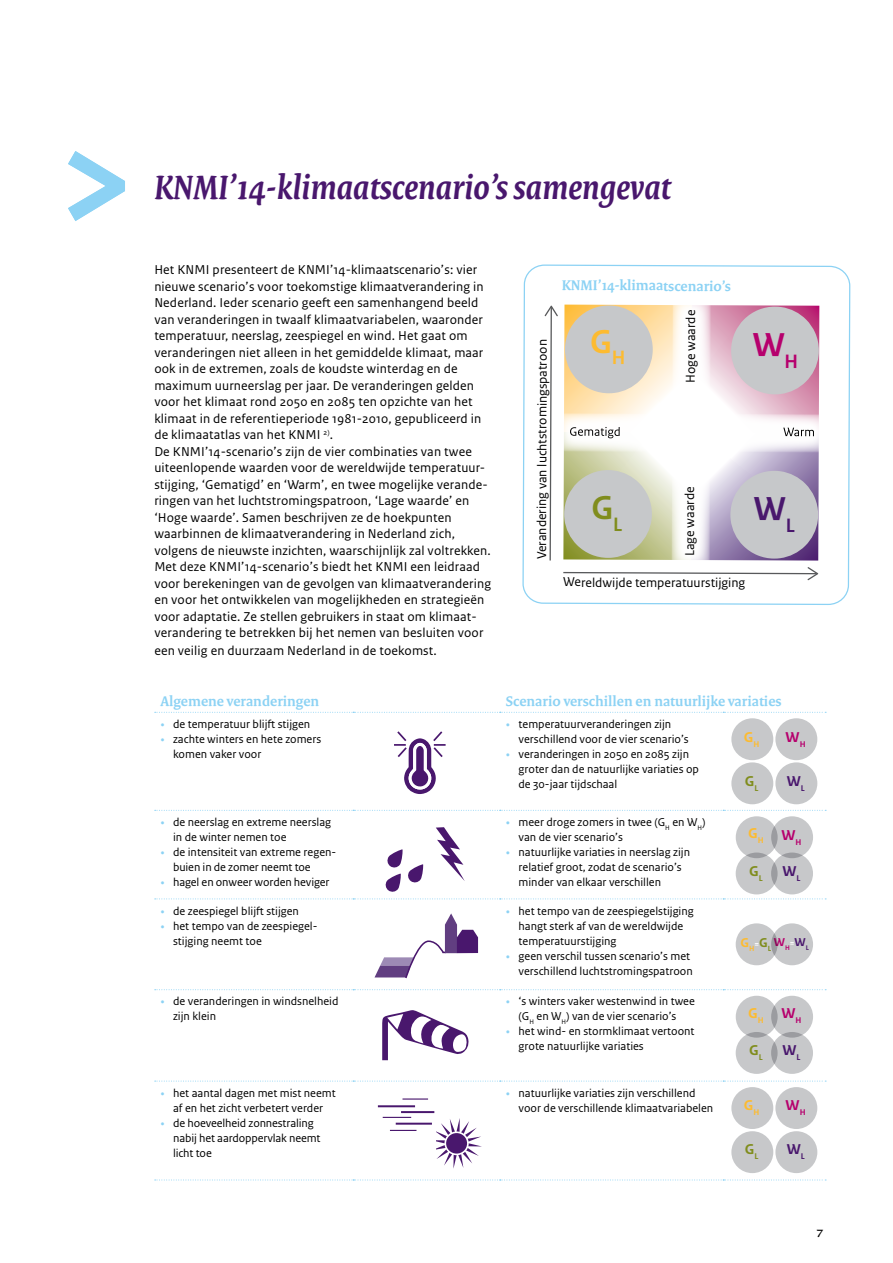
<style>
.page{position:relative;width:893px;height:1263px;background:#fff}
.page>*{position:absolute;margin:0;border:0;box-sizing:border-box;transform-origin:0 0}
.t1{font:italic 700 36px "Rijksoverheid Serif";color:#49176d}
.t2{font:700 34.95px "Rijksoverheid Sans Heading";color:#fdbb30}
.t3{font:700 34.95px "Rijksoverheid Sans Heading";color:#b6006d}
.t4{font:700 34.95px "Rijksoverheid Sans Heading";color:#49176d}
.t5{font:700 34.95px "Rijksoverheid Sans Heading";color:#808d1d}
.t6{font:700 15px "Rijksoverheid Serif";color:#8cd2f4}
.t7{font:700 15px "Rijksoverheid Sans Text";color:#fdbb30}
.t8{font:700 15px "Rijksoverheid Sans Text";color:#b6006d}
.t9{font:700 15px "Rijksoverheid Sans Text";color:#49176d}
.t10{font:700 15px "Rijksoverheid Sans Text";color:#808d1d}
.t11{font:15px "Rijksoverheid Serif";color:#000}
.t12{font:13.5px/16.5px "Rijksoverheid Sans Text";letter-spacing:.01em;color:#000}
.t13{font:700 13.5px "Rijksoverheid Sans Text";color:#fdbb30}
.t14{font:12px/15px "Rijksoverheid Sans Text";color:#000}
.t15{font:700 12px "Rijksoverheid Sans Text";color:#b6006d}
.t16{font:700 9px "Rijksoverheid Sans Text";color:#fff}
.s1{font-family:"Rijksoverheid Serif";color:#8cd2f4}
.s2{font-size:13.5px;color:#808d1d}
.s3{font-size:9px;color:#fff}
.s4{color:#49176d}
</style>
<div class="page">
<svg style="left:522px;top:265px;width:329px;height:339px"></svg>
<svg style="left:545px;top:298px;width:286px;height:282px"></svg>
<svg style="left:68px;top:151px;width:57px;height:70px"></svg>
<svg style="left:155px;top:712px;width:671px;height:1px"></svg>
<svg style="left:155px;top:810px;width:671px;height:1px"></svg>
<svg style="left:155px;top:989px;width:671px;height:1px"></svg>
<svg style="left:155px;top:1081px;width:671px;height:1px"></svg>
<svg style="left:155px;top:1179px;width:671px;height:1px"></svg>
<svg style="left:394px;top:731px;width:52px;height:63px"></svg>
<div style="left:731px;top:718px;width:42px;height:42px;background:#c7c8ca;border-radius:50%"></div>
<div style="left:775px;top:718px;width:42px;height:42px;background:#c7c8ca;border-radius:50%"></div>
<div style="left:775px;top:762px;width:42px;height:42px;background:#c7c8ca;border-radius:50%"></div>
<div style="left:731px;top:762px;width:42px;height:42px;background:#c7c8ca;border-radius:50%"></div>
<svg style="left:155px;top:827px;width:671px;height:72px"></svg>
<div style="left:771px;top:816px;width:42px;height:42px;background:#c7c8ca;border-radius:50%"></div>
<div style="left:771px;top:852px;width:42px;height:42px;background:#c7c8ca;border-radius:50%"></div>
<div style="left:736px;top:852px;width:42px;height:42px;background:#c7c8ca;border-radius:50%"></div>
<div style="left:736px;top:816px;width:42px;height:42px;background:#c7c8ca;border-radius:50%"></div>
<svg style="left:374px;top:913px;width:104px;height:66px"></svg>
<div style="left:736px;top:923px;width:42px;height:42px;background:#c7c8ca;border-radius:50%"></div>
<div style="left:771px;top:923px;width:42px;height:42px;background:#c7c8ca;border-radius:50%"></div>
<svg style="left:382px;top:1010px;width:87px;height:50px"></svg>
<div style="left:771px;top:996px;width:42px;height:42px;background:#c7c8ca;border-radius:50%"></div>
<div style="left:771px;top:1032px;width:42px;height:42px;background:#c7c8ca;border-radius:50%"></div>
<div style="left:736px;top:1032px;width:42px;height:42px;background:#c7c8ca;border-radius:50%"></div>
<div style="left:736px;top:996px;width:42px;height:42px;background:#c7c8ca;border-radius:50%"></div>
<svg style="left:437px;top:1118px;width:45px;height:51px"></svg>
<div style="left:446px;top:1133px;width:21px;height:20px;background:#49176d;border-radius:50%"></div>
<svg style="left:402px;top:1098px;width:26px;height:1px"></svg>
<svg style="left:383px;top:1117px;width:28px;height:1px"></svg>
<hr style="left:378px;top:1105px;width:37px;height:2px;background:#49176d">
<hr style="left:401px;top:1111px;width:33px;height:2px;background:#49176d">
<hr style="left:396px;top:1123px;width:36px;height:2px;background:#49176d">
<svg style="left:390px;top:1130px;width:26px;height:1px"></svg>
<div style="left:731px;top:1087px;width:42px;height:42px;background:#c7c8ca;border-radius:50%"></div>
<div style="left:775px;top:1087px;width:42px;height:42px;background:#c7c8ca;border-radius:50%"></div>
<div style="left:775px;top:1131px;width:42px;height:42px;background:#c7c8ca;border-radius:50%"></div>
<div style="left:731px;top:1131px;width:42px;height:42px;background:#c7c8ca;border-radius:50%"></div>
<h1 class="t1" style="left:154px;top:166px;width:518px">KNMI’14-klimaatscenario’s samengevat</h1>
<p class="t12" style="left:154px;top:262px;width:338px">Het KNMI presenteert de KNMI’14-klimaatscenario’s: vier nieuwe scenario’s voor toekomstige klimaatverandering in Nederland. Ieder scenario geeft een samenhangend beeld van veranderingen in twaalf klimaatvariabelen, waaronder temperatuur, neerslag, zeespiegel en wind. Het gaat om veranderingen niet alleen in het gemiddelde klimaat, maar ook in de extremen, zoals de koudste winterdag en de maximum uurneerslag per jaar. De veranderingen gelden voor het klimaat rond 2050 en 2085 ten opzichte van het klimaat in de referentieperiode 1981-2010, gepubliceerd in de klimaatatlas van het KNMI <sup>2)</sup>.<br>De KNMI’14-scenario’s zijn de vier combinaties van twee uiteenlopende waarden voor de wereldwijde temperatuur&shy;stijging, ‘Gematigd’ en ‘Warm’, en twee mogelijke verande&shy;ringen van het luchtstromingspatroon, ‘Lage waarde’ en ‘Hoge waarde’. Samen beschrijven ze de hoekpunten waarbinnen de klimaatverandering in Nederland zich, volgens de nieuwste inzichten, waarschijnlijk zal voltrekken.<br>Met deze KNMI’14-scenario’s biedt het KNMI een leidraad voor berekeningen van de gevolgen van klimaatverandering en voor het ontwikkelen van mogelijkheden en strategieën voor adaptatie. Ze stellen gebruikers in staat om klimaat&shy;verandering te betrekken bij het nemen van besluiten voor</p>
<p class="t12" style="left:154px;top:643px;width:284px">een veilig en duurzaam Nederland in de toekomst.</p>
<p class="t12" style="left:534px;top:559px;width:222px;rotate:-90deg">Verandering van luchtstromingspatroon</p>
<p class="t6" style="left:562px;top:277px;width:171px">KNMI’14-klimaatscenario’s</p>
<p class="t12" style="left:683px;top:383px;width:75px;rotate:-90deg">Hoge waarde</p>
<h2 class="t2" style="left:590px;top:322px;width:37px">G<sub>H</sub></h2>
<h2 class="t3" style="left:753px;top:325px;width:47px">W<sub>H</sub></h2>
<h2 class="t5" style="left:592px;top:488px;width:32px">G<sub>L</sub></h2>
<p class="t12" style="left:682px;top:556px;width:71px;rotate:-90deg">Lage waarde</p>
<p class="t12" style="left:563px;top:574px;width:184px">Wereldwijde temperatuurstijging</p>
<h2 class="t4" style="left:754px;top:489px;width:42px">W<sub>L</sub></h2>
<p class="t6" style="left:160px;top:692px;width:160px">Algemene veranderingen</p>
<p class="t6" style="left:506px;top:692px;width:277px">Scenario verschillen en natuurlijke variaties</p>
<p class="t14" style="left:160px;top:717px;width:151px"><span class="s1">•</span> de temperatuur blijft stijgen</p>
<p class="t14" style="left:173px;top:732px;width:150px;text-indent:-13px"><span class="s1">•</span> zachte winters en hete zomers komen vaker voor</p>
<p class="t14" style="left:519px;top:717px;width:172px;text-indent:-13px"><span class="s1">•</span> temperatuurveranderingen zijn verschillend voor de vier scenario’s</p>
<p class="t14" style="left:519px;top:747px;width:182px;text-indent:-13px"><span class="s1">•</span> veranderingen in 2050 en 2085 zijn groter dan de natuurlijke variaties op de 30-jaar tijdschaal</p>
<p class="t7" style="left:744px;top:728px;width:17px">G<sub>H</sub></p>
<p class="t8" style="left:786px;top:728px;width:22px">W<sub>H</sub></p>
<p class="t9" style="left:787px;top:772px;width:20px">W<sub>L</sub></p>
<p class="t10" style="left:745px;top:772px;width:15px">G<sub>L</sub></p>
<p class="t14" style="left:173px;top:815px;width:160px;text-indent:-13px"><span class="s1">•</span> de neerslag en extreme neerslag in de winter nemen toe</p>
<p class="t14" style="left:173px;top:845px;width:165px;text-indent:-13px"><span class="s1">•</span> de intensiteit van extreme regen&shy;buien in de zomer neemt toe</p>
<p class="t14" style="left:160px;top:875px;width:171px"><span class="s1">•</span> hagel en onweer worden heviger</p>
<p class="t14" style="left:160px;top:903px;width:140px"><span class="s1">•</span> de zeespiegel blijft stijgen</p>
<p class="t14" style="left:173px;top:918px;width:146px;text-indent:-13px"><span class="s1">•</span> het tempo van de zeespiegel&shy;stijging neemt toe</p>
<p class="t14" style="left:519px;top:815px;width:188px;text-indent:-13px"><span class="s1">•</span> meer droge zomers in twee (G<sub>H</sub> en W<sub>H</sub>) van de vier scenario’s</p>
<p class="t14" style="left:519px;top:845px;width:173px;text-indent:-13px"><span class="s1">•</span> natuurlijke variaties in neerslag zijn relatief groot, zodat de scenario’s minder van elkaar verschillen</p>
<p class="t14" style="left:519px;top:903px;width:177px;text-indent:-13px"><span class="s1">•</span> het tempo van de zeespiegelstijging hangt sterk af van de wereldwijde temperatuurstijging</p>
<p class="t14" style="left:506px;top:948px;width:188px;text-align:right"><span class="s1">•</span> geen verschil tussen scenario’s met verschillend luchtstromingspatroon</p>
<p class="t14" style="left:173px;top:994px;width:167px;text-indent:-13px"><span class="s1">•</span> de veranderingen in windsnelheid zijn klein</p>
<p class="t14" style="left:506px;top:994px;width:191px;text-align:center"><span class="s1">•</span> ‘s winters vaker westenwind in twee (G<sub>H</sub> en W<sub>H</sub>) van de vier scenario’s</p>
<p class="t14" style="left:519px;top:1024px;width:178px;text-indent:-13px"><span class="s1">•</span> het wind- en stormklimaat vertoont grote natuurlijke variaties</p>
<p class="t7" style="left:748px;top:825px;width:17px">G<sub>H</sub></p>
<p class="t10" style="left:749px;top:862px;width:15px">G<sub>L</sub></p>
<p class="t8" style="left:781px;top:826px;width:22px">W<sub>H</sub></p>
<p class="t9" style="left:782px;top:862px;width:20px">W<sub>L</sub></p>
<p class="t13" style="left:740px;top:934px;width:15px">G<sub>H</sub></p>
<p class="t16" style="left:754px;top:938px;width:18px">=<span class="s2">G</span><sub>L</sub></p>
<p class="t15" style="left:774px;top:935px;width:37px">W<sub>H</sub><span class="s3">=</span><span class="s4">W</span><sub>L</sub></p>
<p class="t7" style="left:748px;top:1004px;width:17px">G<sub>H</sub></p>
<p class="t10" style="left:749px;top:1042px;width:15px">G<sub>L</sub></p>
<p class="t8" style="left:781px;top:1004px;width:22px">W<sub>H</sub></p>
<p class="t9" style="left:782px;top:1042px;width:20px">W<sub>L</sub></p>
<p class="t14" style="left:160px;top:1085px;width:177px;text-align:center"><span class="s1">•</span> het aantal dagen met mist neemt af en het zicht verbetert verder</p>
<p class="t14" style="left:173px;top:1115px;width:149px;text-indent:-13px"><span class="s1">•</span> de hoeveelheid zonnestraling nabij het aardoppervlak neemt licht toe</p>
<p class="t14" style="left:519px;top:1085px;width:196px;text-indent:-13px"><span class="s1">•</span> natuurlijke variaties zijn verschillend voor de verschillende klimaatvariabelen</p>
<p class="t7" style="left:744px;top:1097px;width:17px">G<sub>H</sub></p>
<p class="t8" style="left:786px;top:1097px;width:22px">W<sub>H</sub></p>
<p class="t9" style="left:787px;top:1141px;width:20px">W<sub>L</sub></p>
<p class="t10" style="left:745px;top:1141px;width:15px">G<sub>L</sub></p>
<p class="t11" style="left:816px;top:1223px;width:9px">7</p>
</div>
